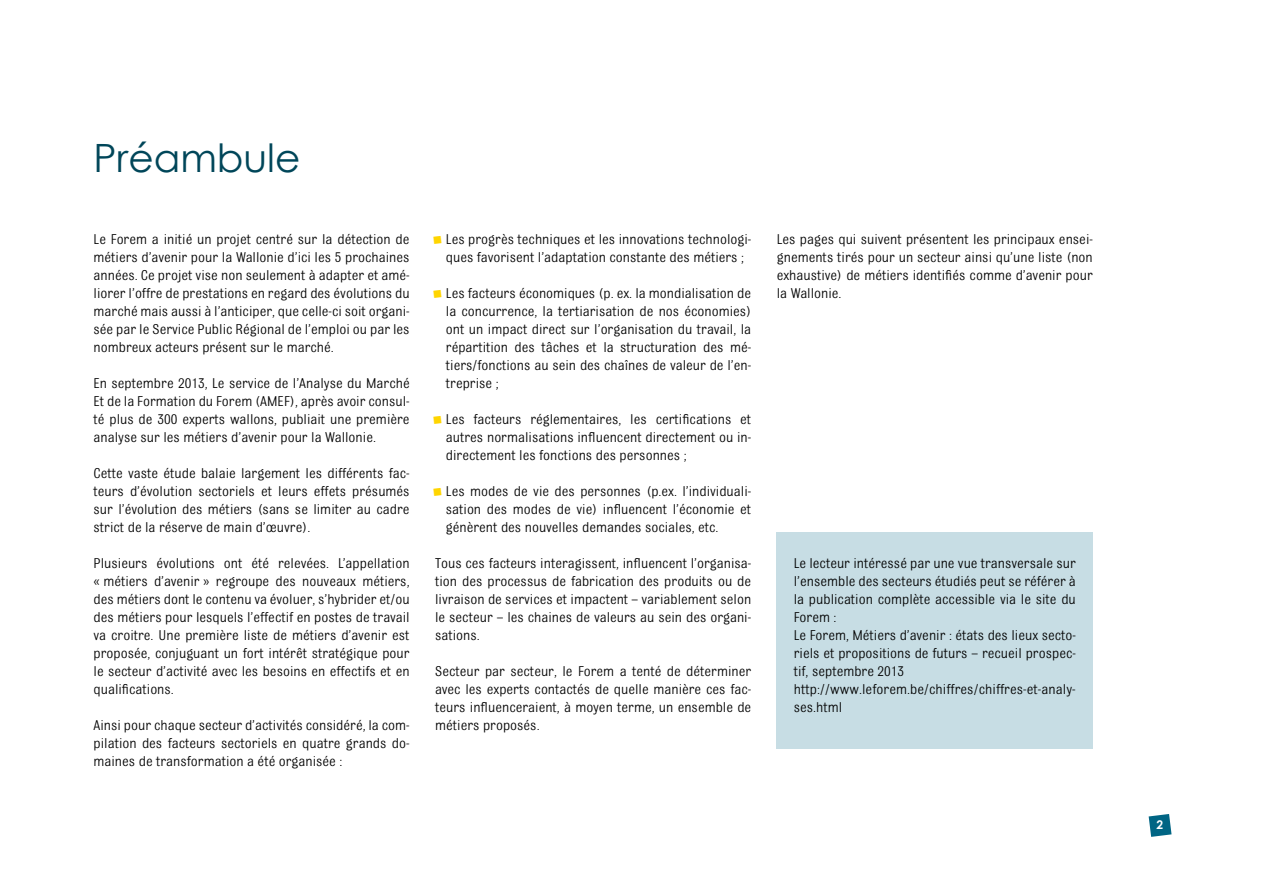
<style>
.page{position:relative;width:1263px;height:893px;background:#fff}
.page>*{position:absolute;margin:0;border:0;box-sizing:border-box;transform-origin:0 0}
.t1{font:39px "Century Gothic";color:#004659}
.t2{font:15px/18px "Bulldog";color:#000;text-align:justify}
.t3{font:700 12px "Century Gothic";color:#fff}
.s1{font-family:"Carre 7 Degre";font-size:9px;color:#ffd500}
</style>
<div class="page">
<svg style="left:1149px;top:814px;width:22px;height:23px"></svg>
<div style="left:777px;top:532px;width:316px;height:216px;background:#c7dde4"></div>
<h1 class="t1" style="left:94px;top:134px;width:208px">Préambule</h1>
<p class="t2" style="left:94px;top:230px;width:318px">Le Forem a initié un projet centré sur la détection de métiers d’avenir pour la Wallonie d’ici les 5 prochaines années. Ce projet vise non seulement à adapter et amé&shy;liorer l’offre de prestations en regard des évolutions du marché mais aussi à l’anticiper, que celle-ci soit organi&shy;sée par le Service Public Régional de l’emploi ou par les nombreux acteurs présent sur le marché.</p>
<p class="t2" style="left:94px;top:374px;width:318px">En septembre 2013, Le service de l’Analyse du Marché Et de la Formation du Forem (AMEF), après avoir consul&shy;té plus de 300 experts wallons, publiait une première analyse sur les métiers d’avenir pour la Wallonie.</p>
<p class="t2" style="left:94px;top:464px;width:318px">Cette vaste étude balaie largement les différents fac&shy;teurs d’évolution sectoriels et leurs effets présumés sur l’évolution des métiers (sans se limiter au cadre strict de la réserve de main d’œuvre).</p>
<p class="t2" style="left:94px;top:554px;width:318px">Plusieurs évolutions ont été relevées. L’appellation « métiers d’avenir » regroupe des nouveaux métiers, des métiers dont le contenu va évoluer, s’hybrider et/ou des métiers pour lesquels l’effectif en postes de travail va croitre. Une première liste de métiers d’avenir est proposée, conjuguant un fort intérêt stratégique pour le secteur d’activité avec les besoins en effectifs et en qualifications.</p>
<p class="t2" style="left:94px;top:716px;width:318px">Ainsi pour chaque secteur d’activités considéré, la com&shy;pilation des facteurs sectoriels en quatre grands do&shy;maines de transformation a été organisée :</p>
<p class="t2" style="left:435px;top:230px;width:318px;text-align:center"><span class="s1">0</span> Les progrès techniques et les innovations technologi&shy;ques favorisent l’adaptation constante des métiers ;</p>
<p class="t2" style="left:446px;top:284px;width:307px;text-indent:-11px"><span class="s1">0</span> Les facteurs économiques (p. ex. la mondialisation de la concurrence, la tertiarisation de nos économies) ont un impact direct sur l’organisation du travail, la répartition des tâches et la structuration des mé&shy;tiers/fonctions au sein des chaînes de valeur de l’en&shy;treprise ;</p>
<p class="t2" style="left:446px;top:410px;width:307px;text-indent:-11px"><span class="s1">0</span> Les facteurs réglementaires, les certifications et autres normalisations influencent directement ou in&shy;directement les fonctions des personnes ;</p>
<p class="t2" style="left:446px;top:482px;width:307px;text-indent:-11px"><span class="s1">0</span> Les modes de vie des personnes (p.ex. l’individuali&shy;sation des modes de vie) influencent l’économie et génèrent des nouvelles demandes sociales, etc.</p>
<p class="t2" style="left:435px;top:554px;width:318px">Tous ces facteurs interagissent, influencent l’organisa&shy;tion des processus de fabrication des produits ou de livraison de services et impactent – variablement selon le secteur – les chaines de valeurs au sein des organi&shy;sations.</p>
<p class="t2" style="left:435px;top:662px;width:318px">Secteur par secteur, le Forem a tenté de déterminer avec les experts contactés de quelle manière ces fac&shy;teurs influenceraient, à moyen terme, un ensemble de métiers proposés.</p>
<p class="t2" style="left:777px;top:230px;width:318px">Les pages qui suivent présentent les principaux ensei&shy;gnements tirés pour un secteur ainsi qu’une liste (non exhaustive) de métiers identifiés comme d’avenir pour la Wallonie.</p>
<p class="t2" style="left:794px;top:554px;width:284px;text-align:left">Le lecteur intéressé par une vue transversale sur l’ensemble des secteurs étudiés peut se référer à la publication complète accessible via le site du Forem :<br>Le Forem, Métiers d’avenir : états des lieux secto&shy;riels et propositions de futurs – recueil prospec&shy;tif, septembre 2013 http://www.leforem.be/chiffres/chiffres-et-analy&shy;ses.html</p>
<p class="t3" style="left:1156px;top:817px;width:8px">2</p>
</div>
